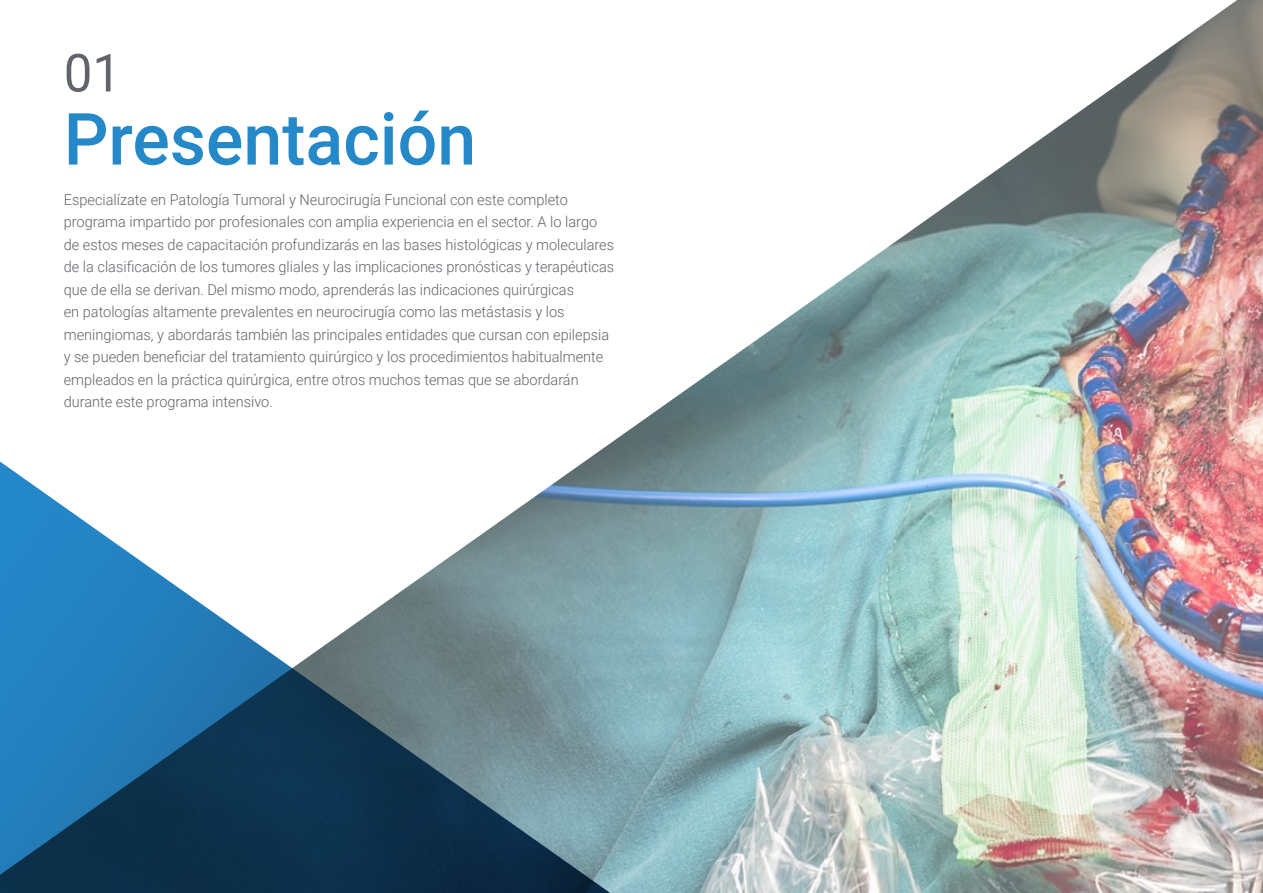
<style>
.page{position:relative;width:1263px;height:893px;background:#fff}
.page>*{position:absolute;margin:0;border:0;box-sizing:border-box;transform-origin:0 0}
.t1{font:500 72px "Roboto";color:#2488c9}
.t2{font:52.5px "Roboto";color:#61646a}
.t3{font:300 15px/22.5px "Roboto";color:#61646a}
</style>
<div class="page">
<img style="left:606px;top:0;width:657px;height:893px">
<svg style="left:0;top:446px;width:640px;height:447px"></svg>
<h2 class="t2" style="left:64px;top:36px;width:59px">01</h2>
<h1 class="t1" style="left:64px;top:89px;width:414px">Presentación</h1>
<p class="t3" style="left:64px;top:187px;width:552px">Especialízate en Patología Tumoral y Neurocirugía Funcional con este completo programa impartido por profesionales con amplia experiencia en el sector. A lo largo de estos meses de capacitación profundizarás en las bases histológicas y moleculares de la clasificación de los tumores gliales y las implicaciones pronósticas y terapéuticas que de ella se derivan. Del mismo modo, aprenderás las indicaciones quirúrgicas<br>en patologías altamente prevalentes en neurocirugía como las metástasis y los meningiomas, y abordarás también las principales entidades que cursan con epilepsia y se pueden beneficiar del tratamiento quirúrgico y los procedimientos habitualmente empleados en la práctica quirúrgica, entre otros muchos temas que se abordarán durante este programa intensivo.</p>
</div>
